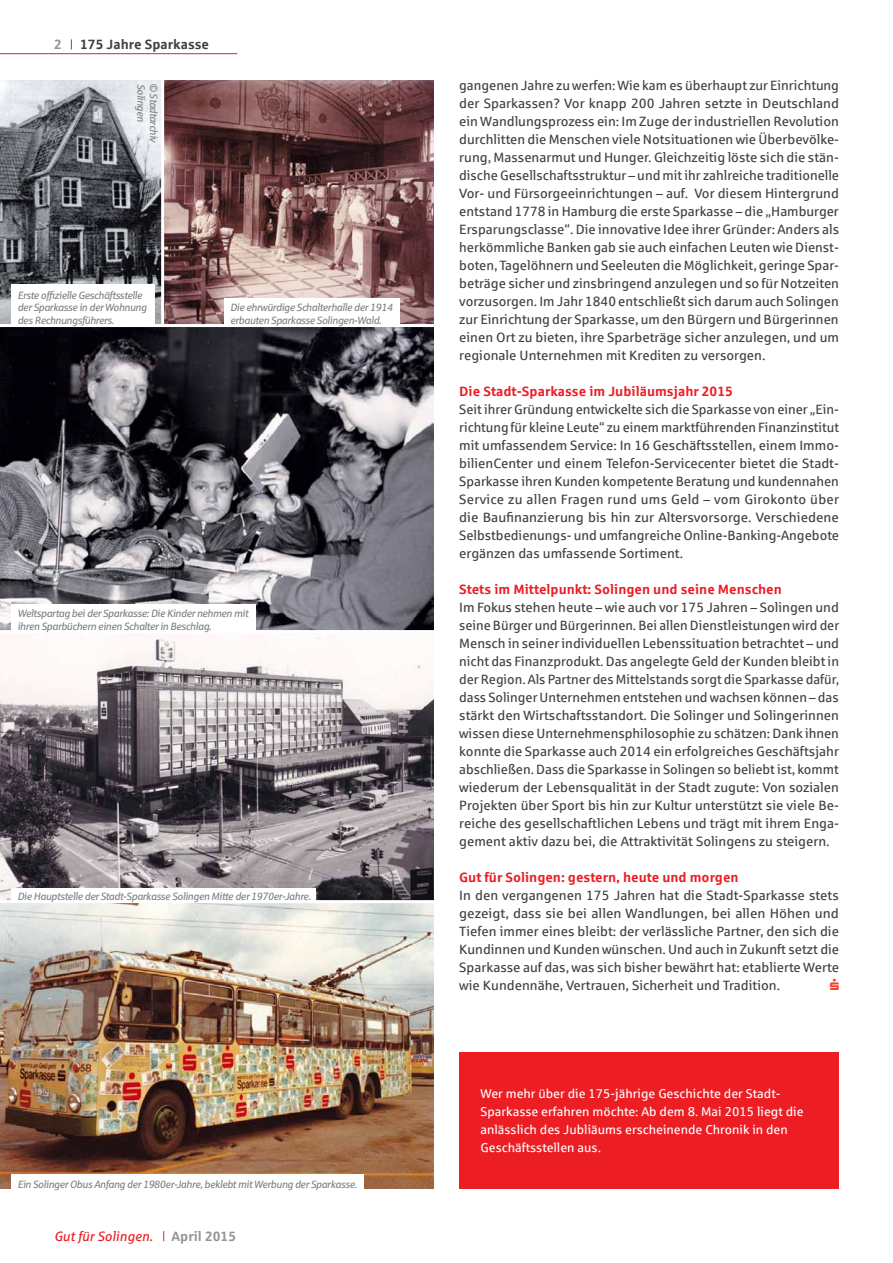
<style>
.page{position:relative;width:893px;height:1263px;background:#fff}
.page>*{position:absolute;margin:0;border:0;box-sizing:border-box;transform-origin:0 0}
.t1{font:13.5px/18px "Sparkasse Rg";color:#414042;text-align:justify}
.t2{font:700 13.5px "Sparkasse Rg";color:#ed1d24}
.t3{font:700 13.5px "Sparkasse Rg";color:#414042}
.t4{font:italic 13.5px "Sparkasse Rg";color:#ed1d24}
.t5{font:700 13.5px "Sparkasse Rg";color:#939598}
.t6{font:12.75px/18px "Sparkasse Rg";color:#fff}
.t7{font:italic 10.5px/12.6px "Sparkasse Rg";letter-spacing:-.04em;color:#808285}
</style>
<div class="page">
<hr style="left:0;top:53px;width:237px;height:1px;background:#ed1d24">
<img style="left:0;top:327px;width:434px;height:861px">
<img style="left:0;top:80px;width:161px;height:244px">
<img style="left:164px;top:80px;width:270px;height:244px">
<div style="left:459px;top:1052px;width:380px;height:136px;background:#ed1d24"></div>
<hr style="left:0;top:630px;width:437px;height:3px;background:#fff">
<hr style="left:0;top:900px;width:437px;height:3px;background:#fff">
<div style="left:11px;top:284px;width:143px;height:42px;background:#fff"></div>
<div style="left:224px;top:298px;width:175px;height:28px;background:#fff"></div>
<div style="left:11px;top:604px;width:245px;height:28px;background:#fff"></div>
<div style="left:11px;top:888px;width:305px;height:14px;background:#fff"></div>
<div style="left:11px;top:1174px;width:353px;height:16px;background:#fff"></div>
<p class="t5" style="left:54px;top:36px;width:9px">2</p>
<p class="t3" style="left:80px;top:36px;width:130px">175 Jahre Sparkasse</p>
<p class="t7" style="left:148px;top:84px;width:39px;rotate:90deg">Solingen</p>
<p class="t7" style="left:160px;top:83px;width:61px;rotate:90deg">© Stadtarchiv</p>
<p class="t7" style="left:17px;top:288px;width:131px">Erste offizielle Geschäftsstelle der Sparkasse in der Wohnung des Rechnungsführers.</p>
<p class="t7" style="left:230px;top:301px;width:164px">Die ehrwürdige Schalterhalle der 1914 erbauten Sparkasse Solingen-Wald.</p>
<p class="t7" style="left:17px;top:607px;width:232px">Weltspartag bei der Sparkasse: Die Kinder nehmen mit ihren Sparbüchern einen Schalter in Beschlag.</p>
<p class="t7" style="left:17px;top:890px;width:295px">Die Hauptstelle der Stadt-Sparkasse Solingen Mitte der 1970er-Jahre.</p>
<p class="t7" style="left:17px;top:1178px;width:341px">Ein Solinger Obus Anfang der 1980er-Jahre, beklebt mit Werbung der Sparkasse.</p>
<p class="t4" style="left:54px;top:1228px;width:100px">Gut für Solingen.</p>
<p class="t5" style="left:172px;top:1228px;width:66px">April 2015</p>
<p class="t1" style="left:459px;top:76px;width:381px">gangenen Jahre zu werfen: Wie kam es überhaupt zur Einrichtung der Sparkassen? Vor knapp 200 Jahren setzte in Deutschland ein Wandlungsprozess ein: Im Zuge der industriellen Revolution durchlitten die Menschen viele Notsituationen wie Überbevölke&shy;rung, Massenarmut und Hunger. Gleichzeitig löste sich die stän&shy;dische Gesellschaftsstruktur – und mit ihr zahlreiche traditionelle Vor- und Fürsorgeeinrichtungen – auf. Vor diesem Hintergrund entstand 1778 in Hamburg die erste Sparkasse – die „Hamburger Ersparungsclasse“. Die innovative Idee ihrer Gründer: Anders als herkömmliche Banken gab sie auch einfachen Leuten wie Dienst&shy;boten, Tagelöhnern und Seeleuten die Möglichkeit, geringe Spar&shy;beträge sicher und zinsbringend anzulegen und so für Notzeiten vorzusorgen. Im Jahr 1840 entschließt sich darum auch Solingen zur Einrichtung der Sparkasse, um den Bürgern und Bürgerinnen einen Ort zu bieten, ihre Sparbeträge sicher anzulegen, und um regionale Unternehmen mit Krediten zu versorgen.</p>
<p class="t2" style="left:459px;top:383px;width:275px">Die Stadt-Sparkasse im Jubiläumsjahr 2015</p>
<p class="t1" style="left:459px;top:400px;width:381px">Seit ihrer Gründung entwickelte sich die Sparkasse von einer „Ein&shy;richtung für kleine Leute“ zu einem marktführenden Finanzinstitut mit umfassendem Service: In 16 Geschäftsstellen, einem Immo&shy;bilienCenter und einem Telefon-Servicecenter bietet die Stadt-Sparkasse ihren Kunden kompetente Beratung und kundennahen Service zu allen Fragen rund ums Geld – vom Girokonto über die Baufinanzierung bis hin zur Altersvorsorge. Verschiedene Selbstbedienungs- und umfangreiche Online-Banking-Angebote ergänzen das umfassende Sortiment.</p>
<p class="t2" style="left:459px;top:581px;width:324px">Stets im Mittelpunkt: Solingen und seine Menschen</p>
<p class="t1" style="left:459px;top:598px;width:381px">Im Fokus stehen heute – wie auch vor 175 Jahren – Solingen und seine Bürger und Bürgerinnen. Bei allen Dienstleistungen wird der Mensch in seiner individuellen Lebenssituation betrachtet – und nicht das Finanzprodukt. Das angelegte Geld der Kunden bleibt in der Region. Als Partner des Mittelstands sorgt die Sparkasse dafür, dass Solinger Unternehmen entstehen und wachsen können – das stärkt den Wirtschaftsstandort. Die Solinger und Solingerinnen wissen diese Unternehmensphilosophie zu schätzen: Dank ihnen konnte die Sparkasse auch 2014 ein erfolgreiches Geschäftsjahr abschließen. Dass die Sparkasse in Solingen so beliebt ist, kommt wiederum der Lebensqualität in der Stadt zugute: Von sozialen Projekten über Sport bis hin zur Kultur unterstützt sie viele Be&shy;reiche des gesellschaftlichen Lebens und trägt mit ihrem Enga&shy;gement aktiv dazu bei, die Attraktivität Solingens zu steigern.</p>
<p class="t2" style="left:459px;top:869px;width:281px">Gut für Solingen: gestern, heute und morgen</p>
<p class="t1" style="left:459px;top:886px;width:381px">In den vergangenen 175 Jahren hat die Stadt-Sparkasse stets gezeigt, dass sie bei allen Wandlungen, bei allen Höhen und Tiefen immer eines bleibt: der verlässliche Partner, den sich die Kundinnen und Kunden wünschen. Und auch in Zukunft setzt die Sparkasse auf das, was sich bisher bewährt hat: etablierte Werte wie Kundennähe, Vertrauen, Sicherheit und Tradition.</p>
<p class="t6" style="left:480px;top:1084px;width:325px">Wer mehr über die 175-jährige Geschichte der Stadt-Sparkasse erfahren möchte: Ab dem 8. Mai 2015 liegt die anlässlich des Jubliäums erscheinende Chronik in den Geschäftsstellen aus.</p>
</div>
